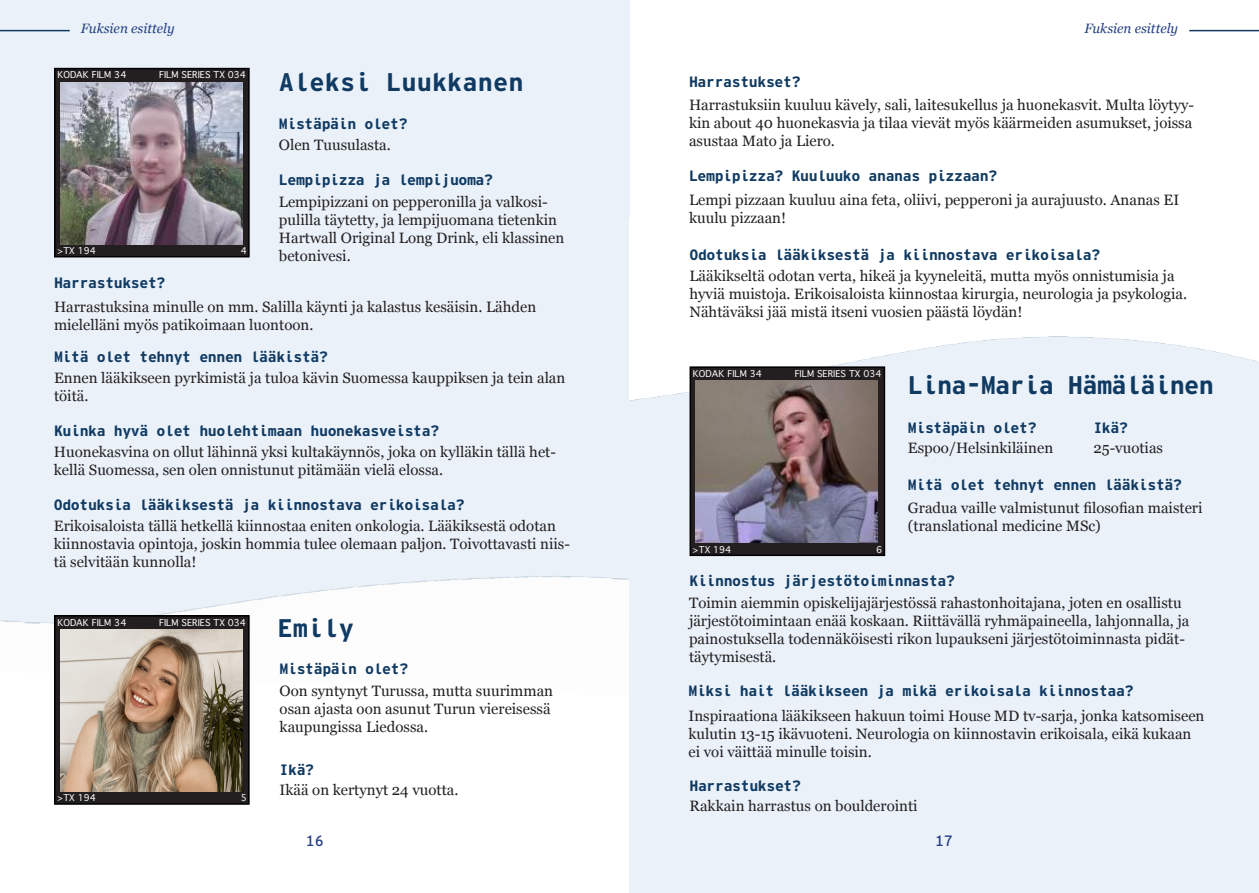
<style>
.page{position:relative;width:1259px;height:893px;background:#fff}
.page>*{position:absolute;margin:0;border:0;box-sizing:border-box;transform-origin:0 0}
.Nostot{font:700 25.5px "Interstate Mono";color:#103a62}
.Nostot-2{font:700 25.5px "Interstate Mono";letter-spacing:-.03em;color:#103a62}
.Leipäteksti{font:15px/18px "Georgia";color:#231f20}
.Nostot-3{font:700 15px "Interstate Mono";letter-spacing:-.03em;color:#103a62}
.t1{font:15px "Interstate Mono";color:#253e87}
.Yläkulman_teksti{font:italic 13.5px "Georgia";color:#223f82}
.Leipäteksti-2{font:9px "Geneva";color:#fff}
</style>
<div class="page">
<div style="left:0;top:0;width:629px;height:629px;background:#eaf1f9"></div>
<img style="left:0;top:576px;width:629px;height:53px">
<div style="left:629px;top:316px;width:630px;height:577px;background:#eaf1f9"></div>
<img style="left:629px;top:316px;width:630px;height:134px">
<hr style="left:0;top:30px;width:70px;height:1px;background:#103a62">
<hr style="left:1189px;top:30px;width:70px;height:1px;background:#103a62">
<div style="left:55px;top:69px;width:194px;height:188px;background:#231f20"></div>
<div style="left:54px;top:68px;width:196px;height:189px;border:2px solid #000001"></div>
<img style="left:60px;top:82px;width:182px;height:162px">
<div style="left:55px;top:616px;width:194px;height:188px;background:#231f20"></div>
<div style="left:54px;top:615px;width:196px;height:190px;border:2px solid #000001"></div>
<img style="left:60px;top:629px;width:182px;height:162px">
<div style="left:690px;top:367px;width:194px;height:188px;background:#231f20"></div>
<div style="left:689px;top:366px;width:196px;height:190px;border:2px solid #000001"></div>
<img style="left:695px;top:381px;width:183px;height:162px">
<p class="Yläkulman_teksti" style="left:81px;top:18px;width:95px">Fuksien esittely</p>
<p class="Yläkulman_teksti" style="left:1084px;top:18px;width:95px">Fuksien esittely</p>
<p class="Nostot" style="left:279px;top:66px;width:246px">Aleksi Luukkanen</p>
<p class="Leipäteksti-2" style="left:57px;top:70px;width:70px">KODAK FILM 34</p>
<p class="Leipäteksti-2" style="left:159px;top:70px;width:88px">FILM SERIES TX 034</p>
<p class="Nostot-3" style="left:689px;top:72px;width:113px">Harrastukset?</p>
<p class="Leipäteksti" style="left:689px;top:95px;width:506px;text-align:justify">Harrastuksiin kuuluu kävely, sali, laitesukellus ja huonekasvit. Multa löytyy&shy;kin about 40 huonekasvia ja tilaa vievät myös käärmeiden asumukset, joissa asustaa Mato ja Liero.</p>
<p class="Nostot-3" style="left:689px;top:167px;width:310px">Lempipizza? Kuuluuko ananas pizzaan?</p>
<p class="Leipäteksti" style="left:689px;top:190px;width:492px">Lempi pizzaan kuuluu aina feta, oliivi, pepperoni ja aurajuusto. Ananas EI kuulu pizzaan!</p>
<p class="Nostot-3" style="left:689px;top:245px;width:412px">Odotuksia lääkiksestä ja kiinnostava erikoisala?</p>
<p class="Leipäteksti" style="left:689px;top:266px;width:499px">Lääkikseltä odotan verta, hikeä ja kyyneleitä, mutta myös onnistumisia ja hyviä muistoja. Erikoisaloista kiinnostaa kirurgia, neurologia ja psykologia.<br>Nähtäväksi jää mistä itseni vuosien päästä löydän!</p>
<p class="Nostot-3" style="left:279px;top:115px;width:130px">Mistäpäin olet?</p>
<p class="Leipäteksti" style="left:279px;top:136px;width:113px">Olen Tuusulasta.</p>
<p class="Nostot-3" style="left:279px;top:171px;width:216px">Lempipizza ja lempijuoma?</p>
<p class="Leipäteksti" style="left:279px;top:193px;width:287px">Lempipizzani on pepperonilla ja valkosi&shy;pulilla täytetty, ja lempijuomana tietenkin Hartwall Original Long Drink, eli klassinen betonivesi.</p>
<p class="Leipäteksti-2" style="left:57px;top:246px;width:40px">&gt;TX 194</p>
<p class="Leipäteksti-2" style="left:241px;top:246px;width:8px">4</p>
<p class="Nostot-3" style="left:54px;top:273px;width:113px">Harrastukset?</p>
<p class="Leipäteksti" style="left:54px;top:297px;width:484px">Harrastuksina minulle on mm. Salilla käynti ja kalastus kesäisin. Lähden mielelläni myös patikoimaan luontoon.</p>
<p class="Nostot-3" style="left:54px;top:347px;width:276px">Mitä olet tehnyt ennen lääkistä?</p>
<p class="Leipäteksti" style="left:54px;top:368px;width:513px">Ennen lääkikseen pyrkimistä ja tuloa kävin Suomessa kauppiksen ja tein alan töitä.</p>
<p class="Nostot-3" style="left:54px;top:421px;width:387px">Kuinka hyvä olet huolehtimaan huonekasveista?</p>
<p class="Leipäteksti" style="left:54px;top:442px;width:504px">Huonekasvina on ollut lähinnä yksi kultakäynnös, joka on kylläkin tällä het&shy;kellä Suomessa, sen olen onnistunut pitämään vielä elossa.</p>
<p class="Nostot-3" style="left:54px;top:495px;width:412px">Odotuksia lääkiksestä ja kiinnostava erikoisala?</p>
<p class="Leipäteksti" style="left:54px;top:516px;width:517px">Erikoisaloista tällä hetkellä kiinnostaa eniten onkologia. Lääkiksestä odotan kiinnostavia opintoja, joskin hommia tulee olemaan paljon. Toivottavasti niis&shy;tä selvitään kunnolla!</p>
<p class="Leipäteksti-2" style="left:57px;top:617px;width:70px">KODAK FILM 34</p>
<p class="Leipäteksti-2" style="left:159px;top:617px;width:88px">FILM SERIES TX 034</p>
<p class="Leipäteksti-2" style="left:57px;top:793px;width:40px">&gt;TX 194</p>
<p class="Leipäteksti-2" style="left:241px;top:793px;width:8px">5</p>
<p class="Nostot" style="left:278px;top:612px;width:78px">Emily</p>
<p class="Nostot-3" style="left:280px;top:660px;width:130px">Mistäpäin olet?</p>
<p class="Leipäteksti" style="left:280px;top:681px;width:275px">Oon syntynyt Turussa, mutta suurimman osan ajasta oon asunut Turun viereisessä kaupungissa Liedossa.</p>
<p class="Nostot-3" style="left:280px;top:760px;width:36px">Ikä?</p>
<p class="Leipäteksti" style="left:280px;top:780px;width:180px">Ikää on kertynyt 24 vuotta.</p>
<p class="Leipäteksti-2" style="left:693px;top:369px;width:70px">KODAK FILM 34</p>
<p class="Leipäteksti-2" style="left:794px;top:369px;width:88px">FILM SERIES TX 034</p>
<p class="Leipäteksti-2" style="left:693px;top:544px;width:40px">&gt;TX 194</p>
<p class="Leipäteksti-2" style="left:876px;top:544px;width:8px">6</p>
<p class="Nostot-2" style="left:908px;top:370px;width:307px">Lina-Maria Hämäläinen</p>
<p class="Nostot-3" style="left:1093px;top:418px;width:36px">Ikä?</p>
<p class="Leipäteksti" style="left:1093px;top:439px;width:71px">25-vuotias</p>
<p class="Nostot-3" style="left:908px;top:476px;width:276px">Mitä olet tehnyt ennen lääkistä?</p>
<p class="Leipäteksti" style="left:908px;top:498px;width:296px">Gradua vaille valmistunut filosofian maisteri (translational medicine MSc)</p>
<p class="Nostot-3" style="left:908px;top:418px;width:130px">Mistäpäin olet?</p>
<p class="Leipäteksti" style="left:908px;top:439px;width:147px">Espoo/Helsinkiläinen</p>
<p class="Nostot-3" style="left:689px;top:572px;width:267px">Kiinnostus järjestötoiminnasta?</p>
<p class="Leipäteksti" style="left:689px;top:593px;width:502px">Toimin aiemmin opiskelijajärjestössä rahastonhoitajana, joten en osallistu järjestötoimintaan enää koskaan. Riittävällä ryhmäpaineella, lahjonnalla, ja painostuksella todennäköisesti rikon lupaukseni järjestötoiminnasta pidät&shy;täytymisestä.</p>
<p class="Nostot-3" style="left:688px;top:681px;width:447px">Miksi hait lääkikseen ja mikä erikoisala kiinnostaa?</p>
<p class="Leipäteksti" style="left:688px;top:706px;width:517px">Inspiraationa lääkikseen hakuun toimi House MD tv-sarja, jonka katsomiseen kulutin 13-15 ikävuoteni. Neurologia on kiinnostavin erikoisala, eikä kukaan ei voi väittää minulle toisin.</p>
<p class="Nostot-3" style="left:689px;top:776px;width:113px">Harrastukset?</p>
<p class="Leipäteksti" style="left:689px;top:797px;width:230px">Rakkain harrastus on boulderointi</p>
<p class="t1" style="left:306px;top:831px;width:19px">16</p>
<p class="t1" style="left:935px;top:831px;width:19px">17</p>
</div>
